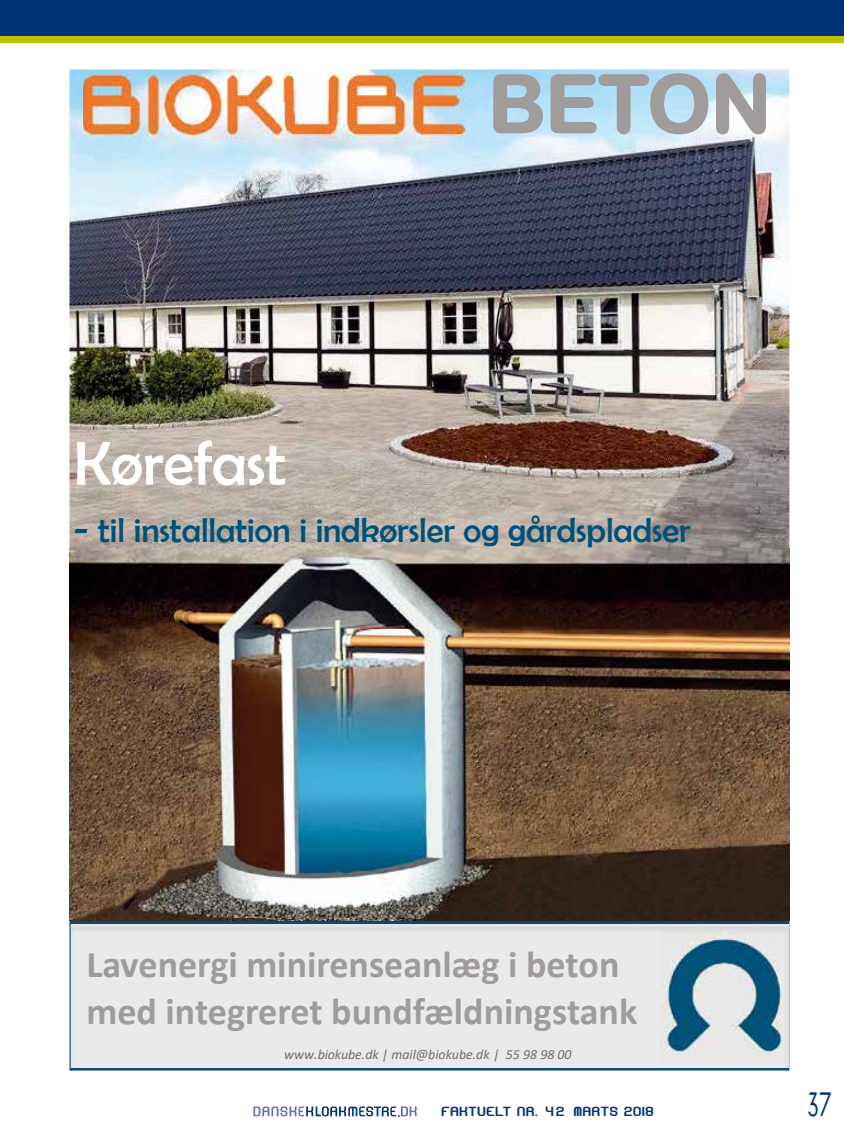
<style>
.page{position:relative;width:844px;height:1141px;background:#fff}
.page>*{position:absolute;margin:0;border:0;box-sizing:border-box;transform-origin:0 0}
.t1{font:79.45px "Arial Rounded MT Bold";color:#a09c9b}
.t2{font:62.3px "Berlin Sans FB";color:#fff}
.t3{font:700 37.98px/46.4px "Calibri";color:#a09c9b}
.t4{font:34.65px "Berlin Sans FB";color:#005179}
.t5{font:800 31.5px "advent";color:#003575;scale:.75 1}
.t6{font:italic 13.83px "Calibri";letter-spacing:-.005em;color:#716d6d}
.t7{font:12.6px "Hyperion Sunset BRK";letter-spacing:.11em;color:#003575;scale:.7 1}
.s1{font-size:37.98px}
</style>
<div class="page">
<div style="left:0;top:0;width:843px;height:40px;background:#003575"></div>
<div style="left:0;top:37px;width:843px;height:6px;background:#bfc000"></div>
<svg style="left:253px;top:1106px;width:163px;height:10px"></svg>
<img style="left:69px;top:69px;width:720px;height:852px">
<svg style="left:69px;top:921px;width:720px;height:150px;background:#dee2e4"></svg>
<img style="left:69px;top:919px;width:720px;height:1px">
<img style="left:83px;top:71px;width:400px;height:77px">
<svg style="left:491px;top:72px;width:275px;height:64px;background:#b9d6e6"></svg>
<img style="left:660px;top:931px;width:128px;height:133px">
<h1 class="t1" style="left:488px;top:57px;width:284px">BETON</h1>
<h2 class="t2" style="left:74px;top:429px;width:214px">Kørefast</h2>
<p class="t4" style="left:74px;top:511px;width:618px"><span class="s1">-</span> til installation i indkørsler og gårdspladser</p>
<p class="t3" style="left:86px;top:941px;width:552px">Lavenergi minirenseanlæg i beton med integreret bundfældningstank</p>
<p class="t6" style="left:284px;top:1045px;width:289px">www.biokube.dk | mail@biokube.dk | 55 98 98 00</p>
<p class="t7" style="left:441px;top:1106px;width:304px">FAKTUELT NR. 4 2 MARTS 2018</p>
<p class="t5" style="left:807px;top:1082px;width:32px">37</p>
</div>
